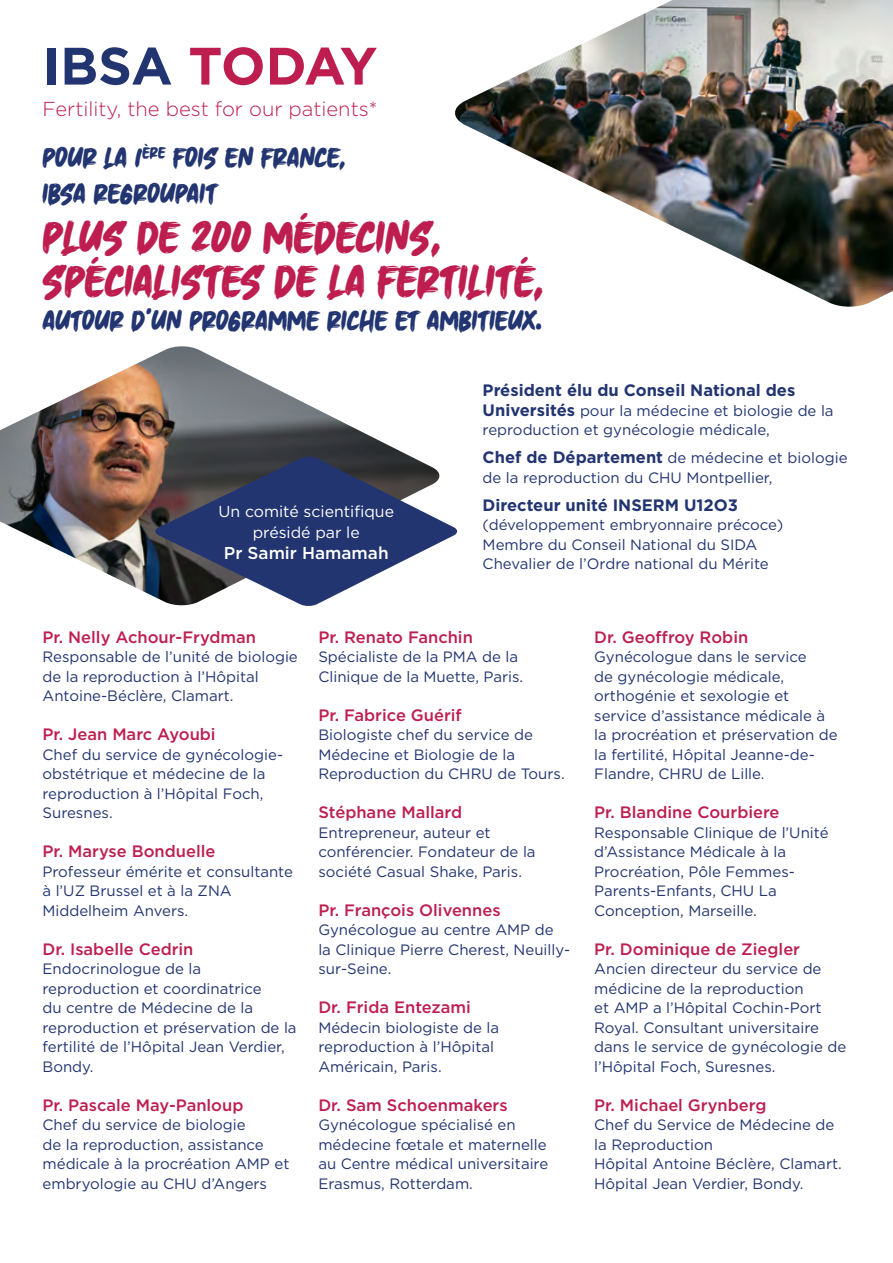
<style>
.page{position:relative;width:893px;height:1263px;background:#fff}
.page>*{position:absolute;margin:0;border:0;box-sizing:border-box;transform-origin:0 0}
.t1{font:700 52.65px "Gotham";letter-spacing:-.015em;color:#bd1e4f}
.t2{font:40.5px/43.5px "Wkwkwk";color:#bd1e4f}
.t3{font:25.5px/35.7px "Wkwkwk";color:#223571}
.t4{font:300 20.25px "Gotham";color:#bd1e4f}
.t5{font:500 17.1px "Gotham";color:#fff}
.t6{font:500 16.5px "Gotham";color:#bd1e4f}
.t7{font:700 16.5px "Gotham";color:#223571}
.t8{font:15.9px/21.1px "Gotham";color:#fff;text-align:center}
.t9{font:15px/19.5px "Gotham";color:#223571}
.s1{color:#223571}
.s2{font-weight:700;font-size:16.5px}
</style>
<div class="page">
<img style="left:0;top:346px;width:410px;height:251px">
<svg style="left:154px;top:456px;width:304px;height:150px;fill:#223571"></svg>
<img style="left:455px;top:0;width:438px;height:307px">
<h1 class="t1" style="left:43px;top:31px;width:336px"><span class="s1">IBSA</span> TODAY</h1>
<h3 class="t4" style="left:43px;top:96px;width:336px">Fertility, the best for our patients*</h3>
<h3 class="t3" style="left:43px;top:138px;width:306px">POUR LA 1<sup>ÈRE</sup> FOIS EN FRANCE,<br>IBSA REGROUPAIT</h3>
<h2 class="t2" style="left:43px;top:212px;width:505px">PLUS DE 200 MÉDECINS,<br>SPÉCIALISTES DE LA FERTILITÉ,</h2>
<h3 class="t3" style="left:43px;top:301px;width:502px">AUTOUR D’UN PROGRAMME RICHE ET AMBITIEUX.</h3>
<p class="t8" style="left:218px;top:500px;width:177px">Un comité scientifique présidé par le</p>
<p class="t5" style="left:224px;top:541px;width:166px">Pr Samir Hamamah</p>
<p class="t7" style="left:483px;top:379px;width:314px">Président élu du Conseil National des</p>
<p class="t9" style="left:483px;top:400px;width:352px"><span class="s2">Universités</span> pour la médecine et biologie de la reproduction et gynécologie médicale,</p>
<p class="t9" style="left:483px;top:448px;width:366px"><span class="s2">Chef de Département</span> de médecine et biologie de la reproduction du CHU Montpellier,</p>
<p class="t7" style="left:483px;top:494px;width:257px">Directeur unité INSERM U12O3</p>
<p class="t9" style="left:483px;top:515px;width:302px">(développement embryonnaire précoce)<br>Membre du Conseil National du SIDA<br>Chevalier de l’Ordre national du Mérite</p>
<p class="t6" style="left:43px;top:626px;width:215px">Pr. Nelly Achour-Frydman</p>
<p class="t9" style="left:43px;top:647px;width:257px">Responsable de l’unité de biologie de la reproduction à l’Hôpital<br>Antoine-Béclère, Clamart.</p>
<p class="t6" style="left:43px;top:723px;width:175px">Pr. Jean Marc Ayoubi</p>
<p class="t9" style="left:43px;top:744px;width:242px">Chef du service de gynécologie&shy;obstétrique et médecine de la reproduction à l’Hôpital Foch,<br>Suresnes.</p>
<p class="t6" style="left:43px;top:840px;width:174px">Pr. Maryse Bonduelle</p>
<p class="t9" style="left:43px;top:861px;width:252px">Professeur émérite et consultante à l’UZ Brussel et à la ZNA<br>Middelheim Anvers.</p>
<p class="t6" style="left:43px;top:938px;width:153px">Dr. Isabelle Cedrin</p>
<p class="t9" style="left:43px;top:959px;width:256px">Endocrinologue de la reproduction et coordinatrice<br>du centre de Médecine de la reproduction et préservation de la fertilité de l’Hôpital Jean Verdier,<br>Bondy.</p>
<p class="t6" style="left:43px;top:1094px;width:202px">Pr. Pascale May-Panloup</p>
<p class="t9" style="left:43px;top:1115px;width:248px">Chef du service de biologie<br>de la reproduction, assistance médicale à la procréation AMP et embryologie au CHU d’Angers</p>
<p class="t6" style="left:318px;top:626px;width:156px">Pr. Renato Fanchin</p>
<p class="t9" style="left:318px;top:647px;width:206px">Spécialiste de la PMA de la<br>Clinique de la Muette, Paris.</p>
<p class="t6" style="left:318px;top:704px;width:145px">Pr. Fabrice Guérif</p>
<p class="t9" style="left:318px;top:725px;width:248px">Biologiste chef du service de<br>Médecine et Biologie de la<br>Reproduction du CHRU de Tours.</p>
<p class="t6" style="left:318px;top:801px;width:145px">Stéphane Mallard</p>
<p class="t9" style="left:318px;top:822px;width:219px">Entrepreneur, auteur et conférencier. Fondateur de la société Casual Shake, Paris.</p>
<p class="t6" style="left:318px;top:899px;width:184px">Pr. François Olivennes</p>
<p class="t9" style="left:318px;top:920px;width:253px">Gynécologue au centre AMP de<br>la Clinique Pierre Cherest, Neuilly&shy;sur-Seine.</p>
<p class="t6" style="left:318px;top:996px;width:154px">Dr. Frida Entezami</p>
<p class="t9" style="left:318px;top:1017px;width:182px">Médecin biologiste de la reproduction à l’Hôpital<br>Américain, Paris.</p>
<p class="t6" style="left:318px;top:1094px;width:191px">Dr. Sam Schoenmakers</p>
<p class="t9" style="left:318px;top:1115px;width:231px">Gynécologue spécialisé en médecine fœtale et maternelle au Centre médical universitaire<br>Erasmus, Rotterdam.</p>
<p class="t6" style="left:594px;top:626px;width:156px">Dr. Geoffroy Robin</p>
<p class="t9" style="left:594px;top:647px;width:245px">Gynécologue dans le service<br>de gynécologie médicale, orthogénie et sexologie et service d’assistance médicale à la procréation et préservation de la fertilité, Hôpital Jeanne-de-<br>Flandre, CHRU de Lille.</p>
<p class="t6" style="left:594px;top:801px;width:187px">Pr. Blandine Courbiere</p>
<p class="t9" style="left:594px;top:822px;width:236px">Responsable Clinique de l’Unité d’Assistance Médicale à la<br>Procréation, Pôle Femmes-<br>Parents-Enfants, CHU La<br>Conception, Marseille.</p>
<p class="t6" style="left:594px;top:938px;width:207px">Pr. Dominique de Ziegler</p>
<p class="t9" style="left:594px;top:959px;width:254px">Ancien directeur du service de médicine de la reproduction<br>et AMP a l’Hôpital Cochin-Port<br>Royal. Consultant universitaire dans le service de gynécologie de l’Hôpital Foch, Suresnes.</p>
<p class="t6" style="left:594px;top:1094px;width:174px">Pr. Michael Grynberg</p>
<p class="t9" style="left:594px;top:1115px;width:249px">Chef du Service de Médecine de la Reproduction<br>Hôpital Antoine Béclère, Clamart.<br>Hôpital Jean Verdier, Bondy.</p>
</div>
